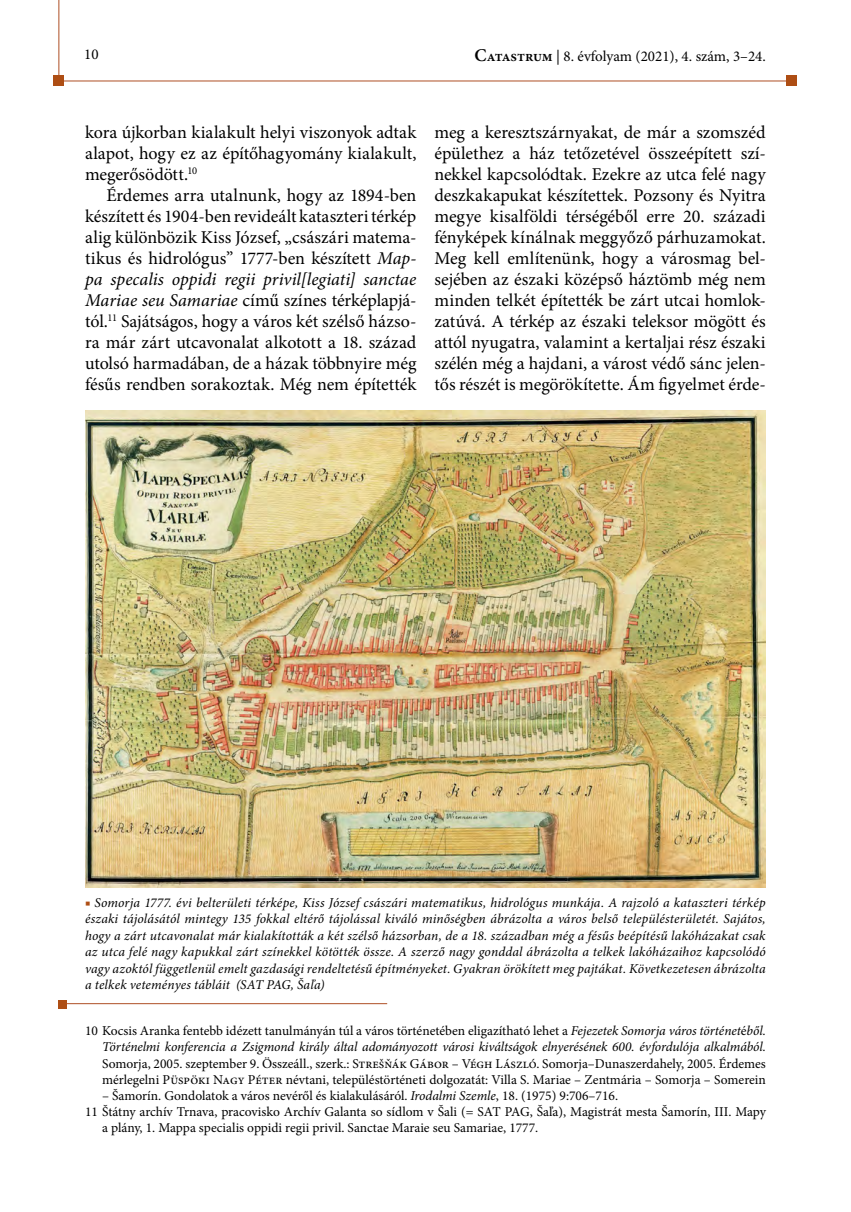
<style>
.page{position:relative;width:851px;height:1212px;background:#fff}
.page>*{position:absolute;margin:0;border:0;box-sizing:border-box;transform-origin:0 0}
.t1{font:18px/21px "Minion Pro";letter-spacing:-.005em;color:#000;text-align:justify}
.t2{font:15px "Minion Pro";color:#000}
.footnote_text{font:13.5px/16.2px "Minion Pro";color:#000;text-align:justify}
.képaláírás{font:italic 13.5px/16.5px "Minion Pro";letter-spacing:.01em;color:#000;text-align:justify}
.s1{font-weight:600;font-size:18px}
.s2{font-weight:600}
.s3{font-style:italic}
.s4{color:#ae4e14}
</style>
<div class="page">
<hr style="left:59px;top:81px;width:728px;height:1px;background:#ae4f25">
<hr style="left:59px;top:0;width:1px;height:81px;background:#ae4f25">
<div style="left:786px;top:76px;width:10px;height:10px;background:#ae4e14"></div>
<div style="left:54px;top:76px;width:10px;height:10px;background:#ae4e14"></div>
<img style="left:85px;top:410px;width:680px;height:477px">
<hr style="left:58px;top:1003px;width:329px;height:1px;background:#ae4f25">
<div style="left:58px;top:1000px;width:9px;height:8px;background:#ae4e14"></div>
<p class="t2" style="left:84px;top:45px;width:16px">10</p>
<p class="t2" style="left:474px;top:46px;width:293px"><span class="s1">C</span><span class="s2">atastrum</span> | 8. évfolyam (2021), 4. szám, 3–24.</p>
<p class="t1" style="left:85px;top:122px;width:333px">kora újkorban kialakult helyi viszonyok adtak alapot, hogy ez az építőhagyomány kialakult, megerősödött.<sup>10</sup></p>
<p class="t1" style="left:85px;top:185px;width:333px;text-indent:21px">Érdemes arra utalnunk, hogy az 1894-ben készített és 1904-ben revideált kataszteri térkép alig különbözik Kiss József, „császári matema&shy;tikus és hidrológus” 1777-ben készített <span class="s3">Map&shy;pa specalis oppidi regii privil[legiati] sanctae Mariae seu Samariae</span> című színes térképlapjá&shy;tól.<sup>11</sup> Sajátságos, hogy a város két szélső házso&shy;ra már zárt utcavonalat alkotott a 18. század utolsó harmadában, de a házak többnyire még fésűs rendben sorakoztak. Még nem építették</p>
<p class="t1" style="left:434px;top:122px;width:333px">meg a keresztszárnyakat, de már a szomszéd épülethez a ház tetőzetével összeépített szí&shy;nekkel kapcsolódtak. Ezekre az utca felé nagy deszkakapukat készítettek. Pozsony és Nyitra megye kisalföldi térségéből erre 20. századi fényképek kínálnak meggyőző párhuzamokat.<br>Meg kell említenünk, hogy a városmag bel&shy;sejében az északi középső háztömb még nem minden telkét építették be zárt utcai homlok&shy;zatúvá. A térkép az északi teleksor mögött és attól nyugatra, valamint a kertaljai rész északi szélén még a hajdani, a várost védő sánc jelen&shy;tős részét is megörökítette. Ám figyelmet érde-</p>
<p class="képaláírás" style="left:85px;top:894px;width:682px"><span class="s4">■</span> Somorja 1777. évi belterületi térképe, Kiss József császári matematikus, hidrológus munkája. A rajzoló a kataszteri térkép északi tájolásától mintegy 135 fokkal eltérő tájolással kiváló minőségben ábrázolta a város belső településterületét. Sajátos, hogy a zárt utcavonalat már kialakították a két szélső házsorban, de a 18. században még a fésűs beépítésű lakóházakat csak az utca felé nagy kapukkal zárt színekkel kötötték össze. A szerző nagy gonddal ábrázolta a telkek lakóházaihoz kapcsolódó vagy azoktól függetlenül emelt gazdasági rendeltetésű építményeket. Gyakran örökített meg pajtákat. Következetesen ábrázolta a telkek veteményes tábláit (SAT PAG, Šaľa)</p>
<p class="footnote_text" style="left:102px;top:1023px;width:665px;text-indent:-17px">10 Kocsis Aranka fentebb idézett tanulmányán túl a város történetében eligazítható lehet a <span class="s3">Fejezetek Somorja város történet</span>é<span class="s3">ből.<br>Történelmi konferencia a Zsigmond király által adományozott városi kiváltságok elnyerésének 600. évfordulója alkalmából.<br></span>Somorja, 2005. szeptember 9. Összeáll., szerk.: Strešňák Gábor – Végh László. Somorja–Dunaszerdahely, 2005. Érdemes mérlegelni Püspöki Nagy Péter névtani, településtörténeti dolgozatát: Villa S. Mariae – Zentmária – Somorja – Somerein</p>
<p class="footnote_text" style="left:102px;top:1088px;width:517px">– Šamorín. Gondolatok a város nevéről és kialakulásáról. <span class="s3">Irodalmi Szemle</span>, 18. (1975) 9:706–716.</p>
<p class="footnote_text" style="left:102px;top:1104px;width:665px;text-indent:-17px">11 Štátny archív Trnava, pracovisko Archív Galanta so sídlom v Šali (= SAT PAG, Šaľa), Magistrát mesta Šamorín, III. Mapy a plány, 1. Mappa specialis oppidi regii privil. Sanctae Maraie seu Samariae, 1777.</p>
</div>
